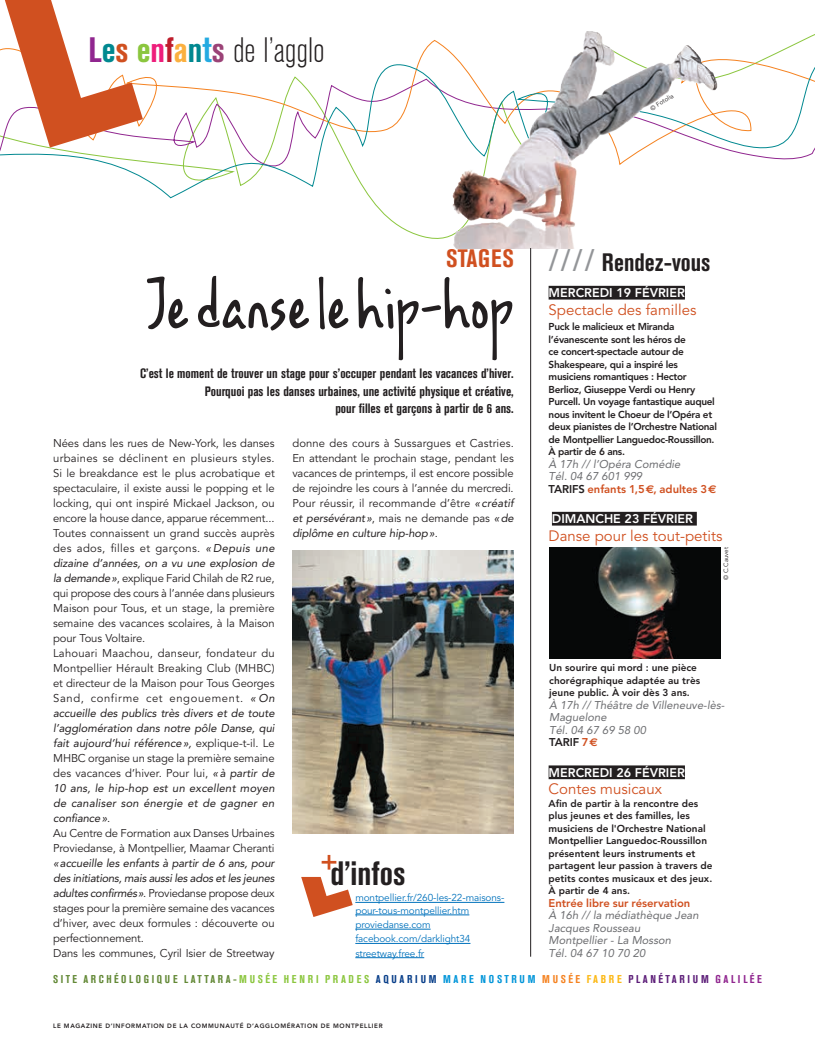
<style>
.page{position:relative;width:815px;height:1063px;background:#fff}
.page>*{position:absolute;margin:0;border:0;box-sizing:border-box;transform-origin:0 0}
.t1{font:56.25px "KG Les Bouquinistesde Paris";color:#231f20}
.t2{font:300 condensed 35px "Akzidenz Grotesk BE";color:#231f20}
.t3{font:700 condensed 33.5px "Akzidenz Grotesk BE";color:#231f20}
.t4{font:700 condensed 33.5px "Akzidenz Grotesk BE";color:#d05020}
.t5{font:700 condensed 25px "Akzidenz Grotesk BE";color:#231f20}
.t6{font:700 condensed 25px "Akzidenz Grotesk BE";letter-spacing:.02em;color:#d05020}
.t7{font:15px "Avenir";color:#d05020}
.t8{font:700 condensed 13.5px "Akzidenz Grotesk BE";color:#231f20}
.t9{font:800 12.5px "Avenir";color:#fff}
.texte_courant{font:11.25px/15px "Avenir";letter-spacing:-.01em;color:#231f20;text-align:justify}
.t10{font:italic 11.25px/12.5px "Avenir";color:#6c6d70}
.t11{font:700 condensed 11.25px "Akzidenz Grotesk BE";letter-spacing:.23em;color:#628835}
.t12{font:800 11.25px "Avenir";letter-spacing:-.005em;color:#d05020}
.t13{font:800 11.25px "Avenir";letter-spacing:-.01em;color:#231f20}
.t14{font:800 10px/12.5px "Avenir";letter-spacing:-.03em;color:#231f20}
.t15{font:800 10px/12.5px "Avenir";color:#231f20}
.t16{font:10px/12.5px "Avenir";letter-spacing:-.01em;color:#0072bc}
.t17{font:800 6.25px "Avenir";letter-spacing:.1em;color:#231f20}
.t18{font:6.25px "Avenir";color:#231f20}
.s1{font-weight:700;color:#90268f}
.s2{font-weight:700;color:#008890}
.s3{font-weight:700;color:#d05020}
.s4{font-weight:700;color:#8bc63e}
.s5{font-weight:700;color:#ee1e7b}
.s6{font-weight:700;color:#be1d2c}
.s7{font-weight:700;color:#fbb03f}
.s8{font-weight:700;color:#24aae1}
.s9{font-weight:700;color:#9b4277}
.s10{font-weight:400;font-stretch:normal;font-size:31.25px;color:#939598}
.s11{color:#231f20}
.s12{font-family:"Euro Sans";font-weight:700}
.s13{font-style:italic}
.s14{color:#d05020}
.s15{font-family:"Euro Sans";font-weight:700;color:#d05020}
.s16{color:#8bc63e}
.s17{color:#083e89}
.s18{color:#0095d9}
.s19{color:#f58220}
.s20{color:#fcb814}
.s21{color:#5c1d78}
.s22{color:#90268f}
</style>
<div class="page">
<svg style="left:170px;top:198px;width:405px;height:67px"></svg>
<svg style="left:0;top:32px;width:815px;height:166px"></svg>
<svg style="left:0;top:0;width:143px;height:148px"></svg>
<img style="left:551px;top:32px;width:35px;height:74px">
<hr style="left:530px;top:248px;width:1px;height:709px;background:#231f20">
<div style="left:549px;top:286px;width:136px;height:14px;background:#231f20"></div>
<svg style="left:301px;top:877px;width:52px;height:40px"></svg>
<hr style="left:355px;top:902px;width:149px;height:1px;background:#0072bc">
<hr style="left:355px;top:915px;width:114px;height:1px;background:#0072bc">
<hr style="left:355px;top:929px;width:76px;height:1px;background:#0072bc">
<hr style="left:355px;top:943px;width:115px;height:1px;background:#0072bc">
<hr style="left:355px;top:957px;width:69px;height:1px;background:#0072bc">
<div style="left:549px;top:765px;width:136px;height:14px;background:#231f20"></div>
<div style="left:552px;top:512px;width:145px;height:14px;background:#231f20"></div>
<img style="left:549px;top:547px;width:171px;height:111px">
<img style="left:292px;top:551px;width:222px;height:282px">
<h2 class="t2" style="left:89px;top:31px;width:237px"><span class="s1">L</span><span class="s2">e</span><span class="s3">s</span> <span class="s4">e</span><span class="s5">n</span><span class="s6">f</span><span class="s7">a</span><span class="s2">n</span><span class="s8">t</span><span class="s9">s</span> de l’agglo</h2>
<p class="t18" style="left:649px;top:106px;width:27px;rotate:-32deg">© Fotolia</p>
<p class="t6" style="left:446px;top:244px;width:69px">STAGES</p>
<p class="t5" style="left:549px;top:248px;width:163px"><span class="s10">////</span> Rendez-vous</p>
<p class="t1" style="left:146px;top:276px;width:369px">Je danselehip-hop</p>
<p class="t9" style="left:549px;top:285px;width:138px">MERCREDI 19 FÉVRIER</p>
<p class="t7" style="left:549px;top:301px;width:149px">Spectacle des familles</p>
<p class="t14" style="left:549px;top:320px;width:170px">Puck le malicieux et Miranda l’évanescente sont les héros de<br>ce concert-spectacle autour de<br>Shakespeare, qui a inspiré les musiciens romantiques : Hector<br>Berlioz, Giuseppe Verdi ou Henry<br>Purcell. Un voyage fantastique auquel nous invitent le Choeur de l’Opéra et deux pianistes de l’Orchestre National de Montpellier Languedoc-Roussillon.<br>À partir de 6 ans.</p>
<p class="t10" style="left:549px;top:457px;width:133px">À 17h // l’Opéra Comédie</p>
<p class="t10" style="left:549px;top:470px;width:95px">Tél. 04 67 601 999</p>
<p class="t12" style="left:549px;top:482px;width:169px"><span class="s11">TARIFS</span> enfants 1,5<span class="s12">E</span>, adultes 3<span class="s12">E</span></p>
<p class="t8" style="left:140px;top:366px;width:375px">C’est le moment de trouver un stage pour s’occuper pendant les vacances d’hiver.</p>
<p class="t8" style="left:205px;top:383px;width:310px">Pourquoi pas les danses urbaines, une activité physique et créative,</p>
<p class="t8" style="left:335px;top:401px;width:180px">pour filles et garçons à partir de 6 ans.</p>
<p class="texte_courant" style="left:53px;top:436px;width:223px">Nées dans les rues de New-York, les danses urbaines se déclinent en plusieurs styles.<br>Si le breakdance est le plus acrobatique et spectaculaire, il existe aussi le popping et le locking, qui ont inspiré Mickael Jackson, ou encore la house dance, apparue récemment...<br>Toutes connaissent un grand succès auprès des ados, filles et garçons. <span class="s13">« Depuis une dizaine d’années, on a vu une explosion de la demande»</span>, explique Farid Chilah de R2 rue, qui propose des cours à l’année dans plusieurs Maison pour Tous, et un stage, la première semaine des vacances scolaires, à la Maison pour Tous Voltaire.</p>
<p class="texte_courant" style="left:53px;top:646px;width:223px">Lahouari Maachou, danseur, fondateur du Montpellier Hérault Breaking Club (MHBC) et directeur de la Maison pour Tous Georges Sand, confirme cet engouement. <span class="s13">« On accueille des publics très divers et de toute l’agglomération dans notre pôle Danse, qui fait aujourd’hui référence»,</span> explique-t-il. Le MHBC organise un stage la première semaine des vacances d’hiver. Pour lui, <span class="s13">« à partir de 10 ans, le hip-hop est un excellent moyen de canaliser son énergie et de gagner en confiance»</span>.</p>
<p class="texte_courant" style="left:53px;top:826px;width:223px">Au Centre de Formation aux Danses Urbaines<br>Proviedanse, à Montpellier, Maamar Cheranti</p>
<p class="texte_courant" style="left:53px;top:856px;width:223px"><span class="s13">«accueille les enfants à partir de 6 ans, pour des initiations, mais aussi les ados et les jeunes adultes confirmés»</span>. Proviedanse propose deux stages pour la première semaine des vacances d’hiver, avec deux formules : découverte ou perfectionnement.</p>
<p class="texte_courant" style="left:53px;top:946px;width:223px">Dans les communes, Cyril Isier de Streetway</p>
<p class="texte_courant" style="left:292px;top:436px;width:223px">donne des cours à Sussargues et Castries.<br>En attendant le prochain stage, pendant les vacances de printemps, il est encore possible de rejoindre les cours à l’année du mercredi.<br>Pour réussir, il recommande d’être <span class="s13">« créatif et persévérant»</span>, mais ne demande pas <span class="s13">«de diplôme en culture hip-hop»</span>.</p>
<p class="t9" style="left:552px;top:511px;width:143px">DIMANCHE 23 FÉVRIER</p>
<p class="t7" style="left:549px;top:527px;width:175px">Danse pour les tout-petits</p>
<p class="t18" style="left:722px;top:580px;width:34px;rotate:-90deg">© C.Cauvet</p>
<p class="t15" style="left:549px;top:661px;width:152px">Un sourire qui mord : une pièce chorégraphique adaptée au très jeune public. À voir dès 3 ans.</p>
<p class="t10" style="left:549px;top:699px;width:177px">À 17h // Théâtre de Villeneuve-lès-<br>Maguelone</p>
<p class="t10" style="left:549px;top:724px;width:98px">Tél. 04 67 69 58 00</p>
<p class="t13" style="left:549px;top:736px;width:50px">TARIF <span class="s14">7</span><span class="s15">E</span></p>
<p class="t9" style="left:549px;top:765px;width:138px">MERCREDI 26 FÉVRIER</p>
<p class="t7" style="left:549px;top:780px;width:115px">Contes musicaux</p>
<p class="t15" style="left:549px;top:797px;width:166px">Afin de partir à la rencontre des plus jeunes et des familles, les musiciens de l'Orchestre National<br>Montpellier Languedoc-Roussillon présentent leurs instruments et partagent leur passion à travers de petits contes musicaux et des jeux.<br>À partir de 4 ans.</p>
<p class="t12" style="left:549px;top:896px;width:143px">Entrée libre sur réservation</p>
<p class="t10" style="left:549px;top:909px;width:152px">À 16h // la médiathèque Jean<br>Jacques Rousseau</p>
<p class="t10" style="left:549px;top:934px;width:124px">Montpellier - La Mosson</p>
<p class="t10" style="left:549px;top:947px;width:98px">Tél. 04 67 10 70 20</p>
<p class="t4" style="left:321px;top:841px;width:18px">+</p>
<p class="t3" style="left:330px;top:854px;width:77px">d’infos</p>
<p class="t16" style="left:355px;top:892px;width:151px">montpellier.fr/260-les-22-maisons&shy;pour-tous-montpellier.htm</p>
<p class="t16" style="left:355px;top:919px;width:77px">proviedanse.com</p>
<p class="t16" style="left:355px;top:933px;width:117px">facebook.com/darklight34</p>
<p class="t16" style="left:355px;top:947px;width:70px">streetway.free.fr</p>
<p class="t11" style="left:53px;top:973px;width:710px">SITE ARCHÉOLOGIQUE LATTARA-<span class="s16">MUSÉE HENRI PRADES</span> <span class="s17">AQUARIUM</span> <span class="s18">MARE NOSTRUM</span> <span class="s19">MUSÉE</span> <span class="s20">FABRE</span> <span class="s21">PLANÉTARIUM</span> <span class="s22">GALILÉE</span></p>
<p class="t17" style="left:53px;top:1022px;width:331px">LE MAGAZINE D’INFORMATION DE LA COMMUNAUTÉ D’AGGLOMÉRATION DE MONTPELLIER</p>
</div>
